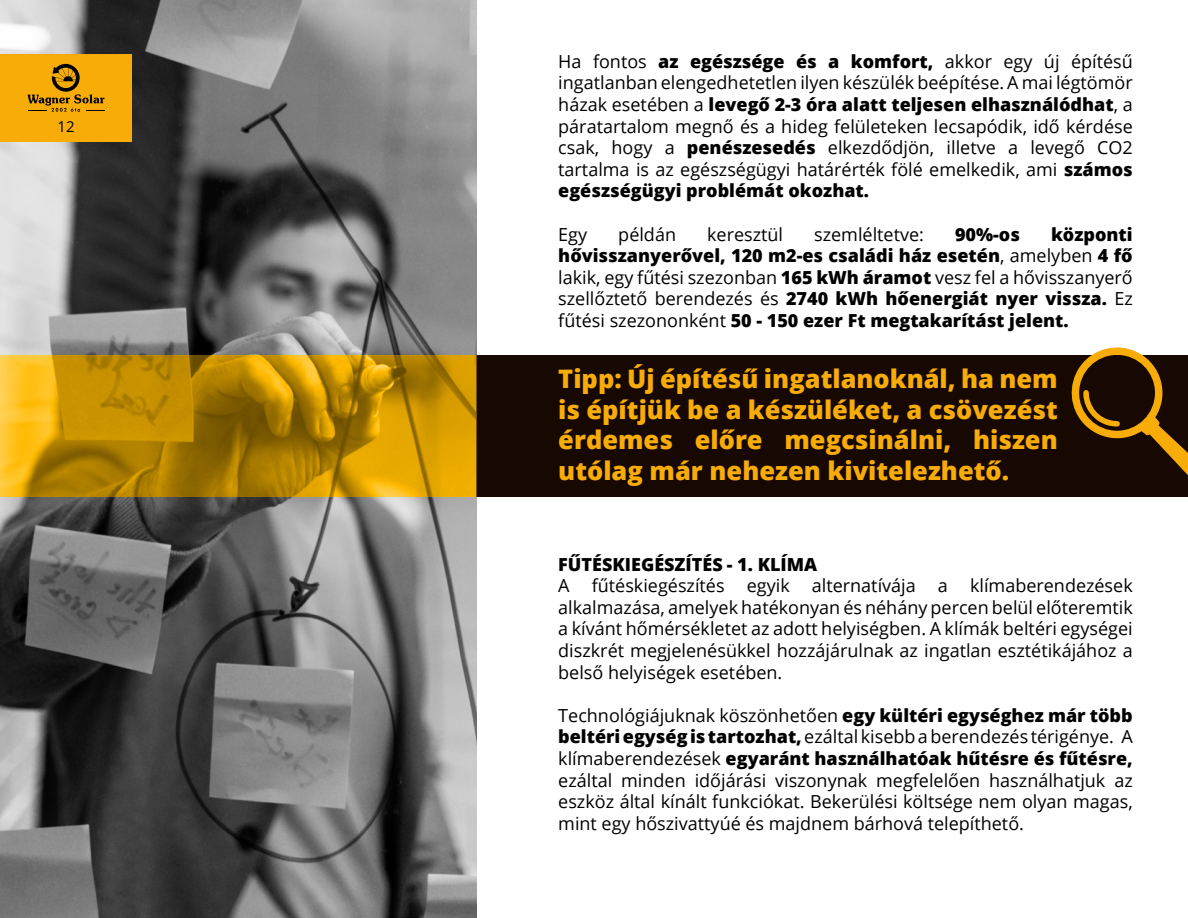
<style>
.page{position:relative;width:1188px;height:918px;background:#fff}
.page>*{position:absolute;margin:0;border:0;box-sizing:border-box;transform-origin:0 0}
.t1{font:800 25.5px/30.6px "Open Sans";color:#f8ac08;text-align:justify}
.t2{font:18px/21.6px "Open Sans";color:#000;text-align:justify}
.t3{font:800 18px/21.6px "Open Sans";color:#000;text-align:justify}
.t4{font:800 18px "Open Sans";color:#010201}
.t5{font:15px "Open Sans";color:#000}
.s1{font-weight:800}
.s2{font-weight:400}
</style>
<div class="page">
<img style="left:0;top:0;width:476px;height:918px">
<div style="left:476px;top:355px;width:712px;height:142px;background:#170902"></div>
<svg style="left:1071px;top:347px;width:117px;height:129px"></svg>
<div style="left:0;top:54px;width:132px;height:88px;background:#f8ac08"></div>
<svg style="left:27px;top:64px;width:78px;height:48px"></svg>
<svg style="left:0;top:355px;width:476px;height:142px;background:#bf8c04"></svg>
<p class="t5" style="left:57px;top:116px;width:19px">12</p>
<p class="t2" style="left:558px;top:50px;width:576px">Ha fontos <span class="s1">az egészsége és a komfort,</span> akkor egy új építésű ingatlanban elengedhetetlen ilyen készülék beépítése. A mai légtömör házak esetében a <span class="s1">levegő 2-3 óra alatt teljesen elhasználódhat</span>, a páratartalom megnő és a hideg felületeken lecsapódik, idő kérdése csak, hogy a <span class="s1">penészesedés</span> elkezdődjön, illetve a levegő CO2 tartalma is az egészségügyi határérték fölé emelkedik, ami <span class="s1">számos egészségügyi problémát okozhat.</span></p>
<p class="t2" style="left:558px;top:223px;width:30px">Egy</p>
<p class="t2" style="left:618px;top:223px;width:59px">példán</p>
<p class="t2" style="left:707px;top:223px;width:77px">keresztül</p>
<p class="t2" style="left:814px;top:223px;width:111px">szemléltetve:</p>
<p class="t3" style="left:955px;top:222px;width:66px">90%-os</p>
<p class="t3" style="left:558px;top:222px;width:576px;text-indent:493px">központi hővisszanyerővel, 120 m2-es családi ház esetén<span class="s2">, amelyben</span> 4 fő <span class="s2">lakik, egy fűtési szezonban</span> 165 kWh áramot <span class="s2">vesz fel a hővisszanyerő szellőztető berendezés és</span> 2740 kWh hőenergiát nyer vissza. <span class="s2">Ez fűtési szezononként</span> 50 - 150 ezer Ft megtakarítást jelent.</p>
<h1 class="t1" style="left:558px;top:362px;width:501px">Tipp: Új építésű ingatlanoknál, ha nem is építjük be a készüléket, a csövezést érdemes előre megcsinálni, hiszen utólag már nehezen kivitelezhető.</h1>
<p class="t4" style="left:558px;top:550px;width:261px">FŰTÉSKIEGÉSZÍTÉS - 1. KLÍMA</p>
<p class="t2" style="left:558px;top:574px;width:576px">A fűtéskiegészítés egyik alternatívája a klímaberendezések alkalmazása, amelyek hatékonyan és néhány percen belül előteremtik a kívánt hőmérsékletet az adott helyiségben. A klímák beltéri egységei diszkrét megjelenésükkel hozzájárulnak az ingatlan esztétikájához a belső helyiségek esetében.</p>
<p class="t2" style="left:558px;top:704px;width:576px">Technológiájuknak köszönhetően <span class="s1">egy kültéri egységhez már több beltéri egység is tartozhat,</span> ezáltal kisebb a berendezés térigénye. A klímaberendezések <span class="s1">egyaránt használhatóak hűtésre és fűtésre, </span>ezáltal minden időjárási viszonynak megfelelően használhatjuk az eszköz által kínált funkciókat. Bekerülési költsége nem olyan magas, mint egy hőszivattyúé és majdnem bárhová telepíthető.</p>
</div>
